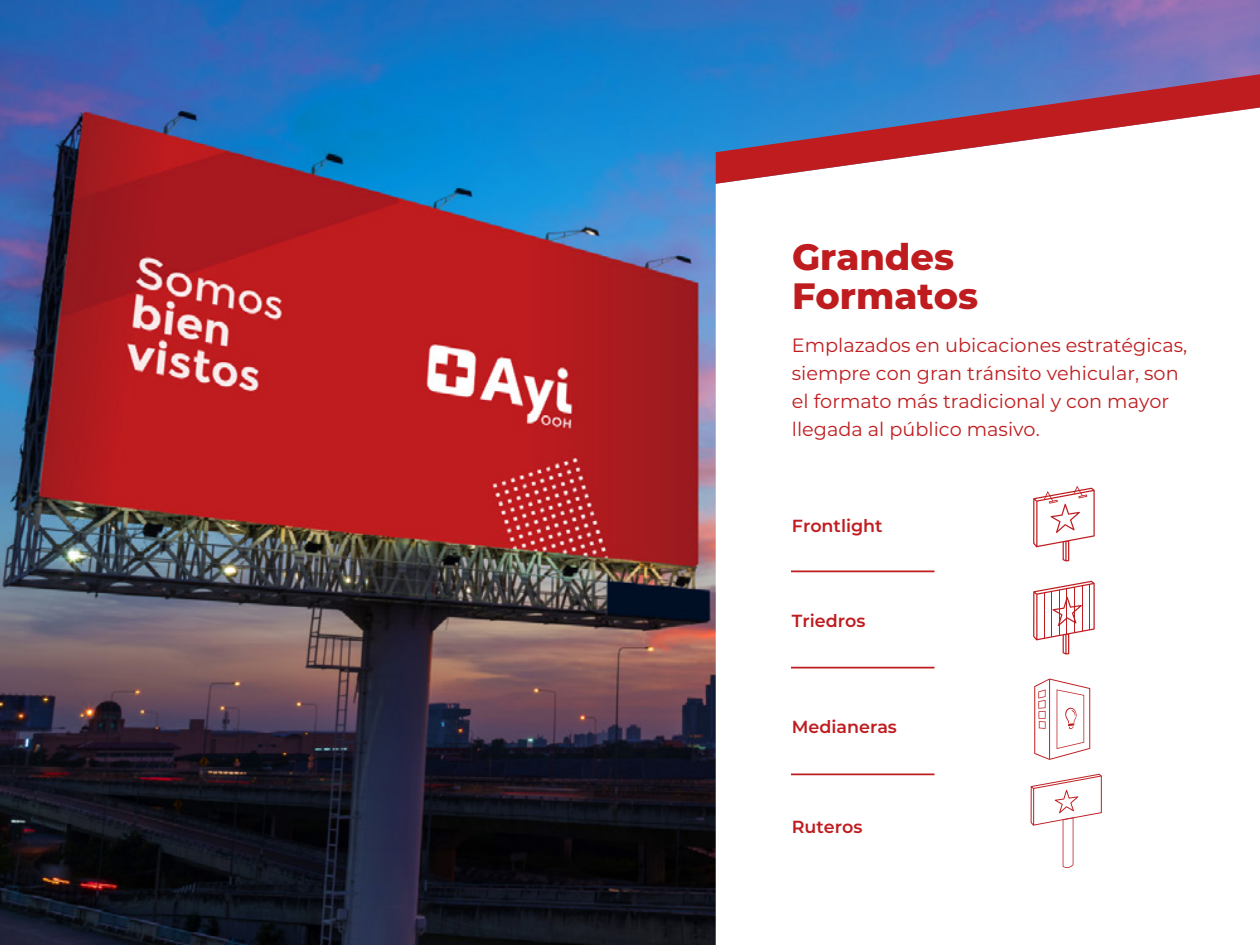
<style>
.page{position:relative;width:1260px;height:945px;background:#fff}
.page>*{position:absolute;margin:0;border:0;box-sizing:border-box;transform-origin:0 0}
.t1{font:800 36.57px/38.5px "Montserrat";color:#bf1c1f}
.t2{font:19.25px/28px "Montserrat";color:#bf1c1f}
.t3{font:600 17.5px "Montserrat";color:#bf1c1f}
</style>
<div class="page">
<img style="left:0;top:0;width:1260px;height:945px">
<svg style="left:716px;top:184px;width:544px;height:761px"></svg>
<svg style="left:716px;top:74px;width:544px;height:110px"></svg>
<svg style="left:1033px;top:486px;width:62px;height:75px"></svg>
<svg style="left:1033px;top:581px;width:62px;height:74px"></svg>
<hr style="left:1044px;top:593px;width:1px;height:45px;background:#bf1c1f">
<hr style="left:1051px;top:591px;width:1px;height:45px;background:#bf1c1f">
<hr style="left:1059px;top:590px;width:1px;height:45px;background:#bf1c1f">
<hr style="left:1066px;top:588px;width:1px;height:45px;background:#bf1c1f">
<hr style="left:1074px;top:587px;width:1px;height:45px;background:#bf1c1f">
<hr style="left:1082px;top:586px;width:1px;height:45px;background:#bf1c1f">
<hr style="left:1089px;top:585px;width:1px;height:45px;background:#bf1c1f">
<svg style="left:1031px;top:774px;width:71px;height:94px"></svg>
<hr style="left:791px;top:570px;width:143px;height:2px;background:#bf1c1f">
<hr style="left:791px;top:667px;width:143px;height:1px;background:#bf1c1f">
<hr style="left:791px;top:774px;width:143px;height:1px;background:#bf1c1f">
<svg style="left:1034px;top:679px;width:56px;height:81px"></svg>
<h1 class="t1" style="left:792px;top:236px;width:188px">Grandes<br>Formatos</h1>
<p class="t2" style="left:792px;top:331px;width:397px">Emplazados en ubicaciones estratégicas, siempre con gran tránsito vehicular, son el formato más tradicional y con mayor llegada al público masivo.</p>
<p class="t3" style="left:792px;top:514px;width:92px">Frontlight</p>
<p class="t3" style="left:792px;top:608px;width:75px">Triedros</p>
<p class="t3" style="left:792px;top:715px;width:107px">Medianeras</p>
<p class="t3" style="left:792px;top:815px;width:72px">Ruteros</p>
</div>
